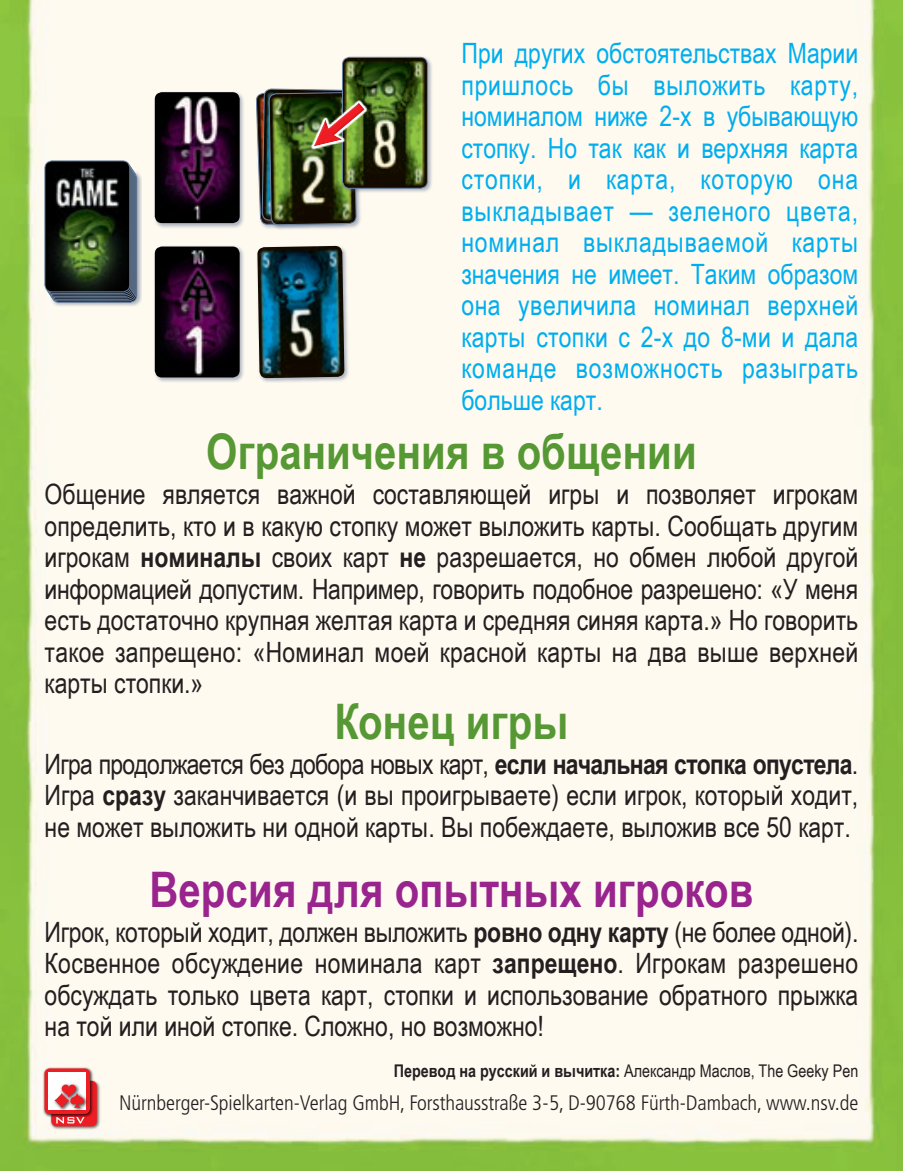
<style>
.page{position:relative;width:903px;height:1171px;background:#fff}
.page>*{position:absolute;margin:0;border:0;box-sizing:border-box;transform-origin:0 0}
.t1{font:700 49px "Arial Narrow";letter-spacing:.005em;color:#569834}
.t2{font:700 49px "Arial Narrow";letter-spacing:.005em;color:#99248e}
.t3{font:28px/31.5px "Arial Narrow";color:#231f20;text-align:justify}
.t4{font:28px/31.5px "Arial Narrow";letter-spacing:.03em;color:#00aeef;text-align:justify}
.t5{font:300 condensed 21px "Frutiger";letter-spacing:-.005em;color:#231f20}
.t6{font:17.5px "Arial Narrow";color:#231f20}
.s1{font-weight:700}
</style>
<div class="page">
<img style="left:0;top:0;width:903px;height:1171px">
<div style="left:153px;top:245px;width:92px;height:137px;background:#5e6e90;opacity:.5"></div>
<img style="left:155px;top:246px;width:85px;height:131px">
<div style="left:256px;top:244px;width:93px;height:139px;background:#5e6e90;opacity:.5"></div>
<img style="left:257px;top:283px;width:87px;height:95px">
<div style="left:153px;top:91px;width:92px;height:137px;background:#5e6e90;opacity:.5"></div>
<img style="left:155px;top:92px;width:85px;height:131px">
<div style="left:341px;top:56px;width:92px;height:137px;background:#5e6e90;opacity:.5"></div>
<img style="left:373px;top:57px;width:54px;height:131px">
<div style="left:342px;top:57px;width:86px;height:131px;border:1px solid #6a82a1;border-radius:7px"></div>
<img style="left:256px;top:29px;width:117px;height:254px">
<div style="left:50px;top:170px;width:92px;height:137px;background:#5e6e90;opacity:.5"></div>
<div style="left:50px;top:168px;width:85px;height:132px;border:1px solid #6a82a1;border-radius:7px"></div>
<div style="left:48px;top:165px;width:85px;height:132px;border:1px solid #6a82a1;border-radius:7px"></div>
<div style="left:46px;top:162px;width:85px;height:132px;border:1px solid #6a82a1;border-radius:7px"></div>
<img style="left:45px;top:161px;width:85px;height:131px">
<div style="left:45px;top:161px;width:85px;height:131px;border:1px solid #6a82a1;border-radius:7px"></div>
<img style="left:49px;top:1078px;width:52px;height:53px">
<div style="left:51px;top:1081px;width:46px;height:45px;background:#ee1d23;border-radius:5px"></div>
<svg style="left:56px;top:1118px;width:28px;height:5px"></svg>
<img style="left:42px;top:1066px;width:53px;height:52px">
<div style="left:44px;top:1068px;width:46px;height:46px;background:#ee1d23;border-radius:5px"></div>
<div style="left:49px;top:1072px;width:37px;height:38px;background:#fff"></div>
<img style="left:54px;top:1090px;width:13px;height:21px">
<svg style="left:54px;top:1093px;width:15px;height:15px"></svg>
<img style="left:74px;top:1096px;width:15px;height:17px">
<svg style="left:62px;top:1084px;width:22px;height:24px"></svg>
<p class="t4" style="left:461px;top:36px;width:398px">При других обстоятельствах Марии пришлось бы выложить карту, номиналом ниже 2-х в убывающую стопку. Но так как и верхняя карта стопки, и карта, которую она выкладывает — зеленого цвета, номинал выкладываемой карты значения не имеет. Таким образом она увеличила номинал верхней карты стопки с 2-х до 8-ми и дала команде возможность разыграть больше карт.</p>
<p class="t1" style="left:206px;top:415px;width:492px">Ограничения в общении</p>
<p class="t3" style="left:45px;top:477px;width:815px">Общение является важной составляющей игры и позволяет игрокам</p>
<p class="t3" style="left:45px;top:509px;width:815px">определить, кто и в какую стопку может выложить карты. Сообщать другим</p>
<p class="t3" style="left:45px;top:540px;width:815px">игрокам <span class="s1">номиналы</span> своих карт <span class="s1">не</span> разрешается, но обмен любой другой</p>
<p class="t3" style="left:45px;top:572px;width:815px">информацией допустим. Например, говорить подобное разрешено: «У меня</p>
<p class="t3" style="left:45px;top:603px;width:815px">есть достаточно крупная желтая карта и средняя синяя карта.» Но говорить</p>
<p class="t3" style="left:45px;top:635px;width:815px">такое запрещено: «Номинал моей красной карты на два выше верхней</p>
<p class="t3" style="left:45px;top:666px;width:160px">карты стопки.»</p>
<p class="t1" style="left:334px;top:684px;width:235px">Конец игры</p>
<p class="t3" style="left:45px;top:747px;width:815px">Игра продолжается без добора новых карт, <span class="s1">если начальная стопка опустела</span>.<br>Игра <span class="s1">сразу</span> заканчивается (и вы проигрываете) если игрок, который ходит, не может выложить ни одной карты. Вы побеждаете, выложив все 50 карт.</p>
<p class="t2" style="left:149px;top:852px;width:606px">Версия для опытных игроков</p>
<p class="t3" style="left:45px;top:915px;width:815px">Игрок, который ходит, должен выложить <span class="s1">ровно одну карту</span> (не более одной).</p>
<p class="t3" style="left:45px;top:946px;width:815px">Косвенное обсуждение номинала карт <span class="s1">запрещено</span>. Игрокам разрешено</p>
<p class="t3" style="left:45px;top:978px;width:815px">обсуждать только цвета карт, стопки и использование обратного прыжка</p>
<p class="t3" style="left:45px;top:1009px;width:501px">на той или иной стопке. Сложно, но возможно!</p>
<p class="t6" style="left:394px;top:1058px;width:466px"><span class="s1">Перевод на русский и вычитка:</span> Александр Маслов, The Geeky Pen</p>
<p class="t5" style="left:119px;top:1090px;width:740px">Nürnberger-Spielkarten-Verlag GmbH, Forsthausstraße 3-5, D-90768 Fürth-Dambach, www.nsv.de</p>
</div>
